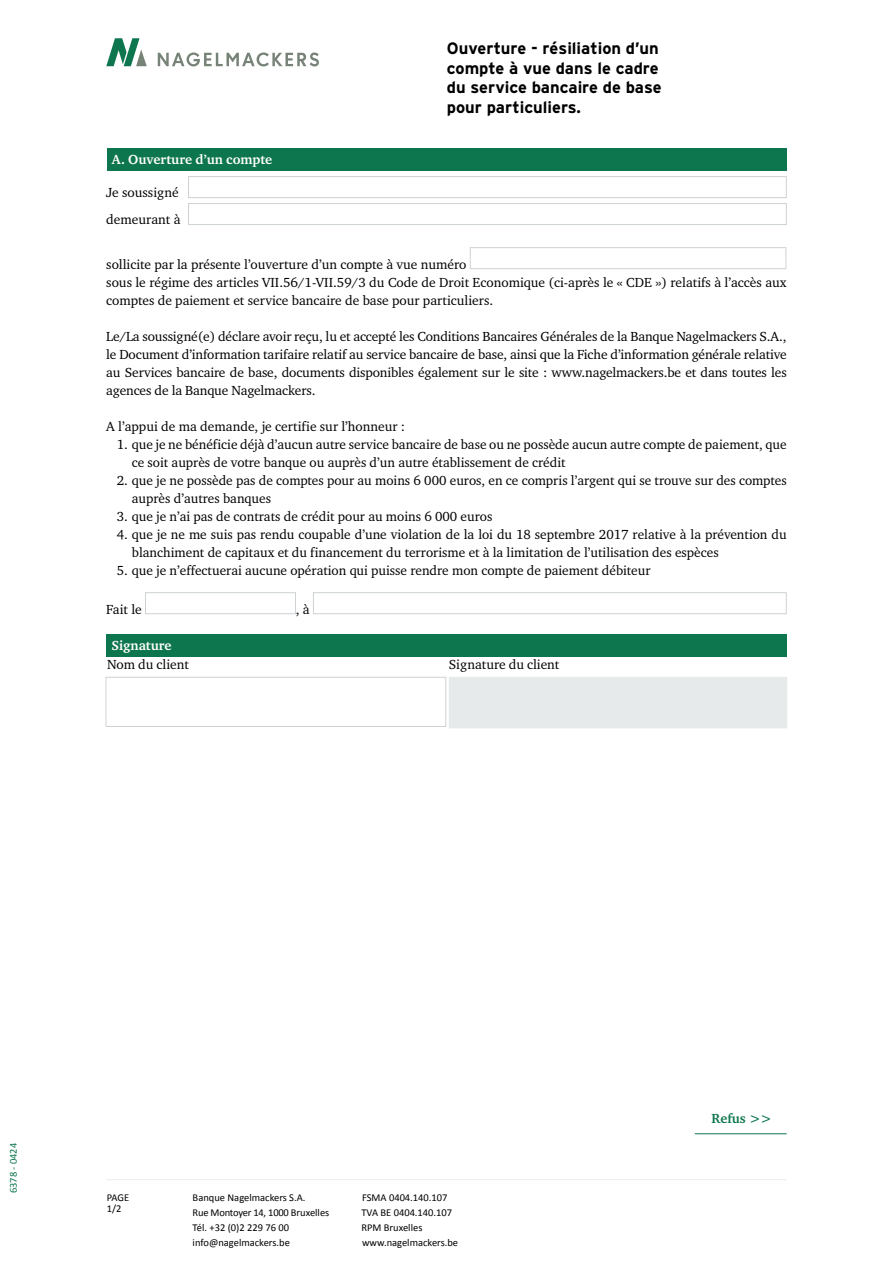
<style>
.page{position:relative;width:893px;height:1263px;background:#fff}
.page>*{position:absolute;margin:0;border:0;box-sizing:border-box;transform-origin:0 0}
.t1{font:700 16.5px/19.8px "Interstate";color:#000}
.t2{font:13.5px/18px "Charter ITC Pro";color:#000}
.t3{font:700 13.5px "Charter ITC Pro";color:#fff}
.t4{font:700 13.5px "Charter ITC Pro";color:#0e764e}
.t5{font:10.5px "Calibri";color:#000}
.t6{font:10.5px/15.1px "Calibri";letter-spacing:-.02em;color:#000}
.t7{font:10.5px "Calibri";color:#0e764e}
</style>
<div class="page">
<div style="left:470px;top:247px;width:316px;height:22px;border:1px solid #ced2d5"></div>
<div style="left:145px;top:592px;width:151px;height:22px;border:1px solid #ced2d5"></div>
<div style="left:313px;top:592px;width:474px;height:22px;border:1px solid #ced2d5"></div>
<svg style="left:106px;top:38px;width:41px;height:28px"></svg>
<svg style="left:158px;top:52px;width:161px;height:14px"></svg>
<div style="left:107px;top:149px;width:680px;height:22px;background:#0e764e"></div>
<div style="left:188px;top:176px;width:599px;height:22px;border:1px solid #ced2d5"></div>
<div style="left:188px;top:203px;width:599px;height:22px;border:1px solid #ced2d5"></div>
<div style="left:106px;top:635px;width:681px;height:22px;background:#0e764e"></div>
<div style="left:106px;top:677px;width:340px;height:50px;border:1px solid #ced2d5"></div>
<div style="left:449px;top:677px;width:338px;height:51px;background:#e7eaeb"></div>
<hr style="left:106px;top:1179px;width:681px;height:1px;background:#eaeced">
<hr style="left:695px;top:1133px;width:92px;height:1px;background:#0e764e">
<p class="t3" style="left:112px;top:151px;width:162px">A. Ouverture d’un compte</p>
<p class="t1" style="left:447px;top:38px;width:216px">Ouverture - résiliation d’un compte à vue dans le cadre du service bancaire de base pour particuliers.</p>
<p class="t2" style="left:106px;top:179px;width:76px;line-height:27px">Je soussigné demeurant à</p>
<p class="t2" style="left:106px;top:255px;width:682px">sollicite par la présente l’ouverture d’un compte à vue numéro<br>sous le régime des articles VII.56/1-VII.59/3 du Code de Droit Economique (ci-après le « CDE ») relatifs à l’accès aux comptes de paiement et service bancaire de base pour particuliers.</p>
<p class="t2" style="left:106px;top:327px;width:682px;text-align:justify">Le/La soussigné(e) déclare avoir reçu, lu et accepté les Conditions Bancaires Générales de la Banque Nagelmackers S.A., le Document d’information tarifaire relatif au service bancaire de base, ainsi que la Fiche d’information générale relative au Services bancaire de base, documents disponibles également sur le site : www.nagelmackers.be et dans toutes les agences de la Banque Nagelmackers.</p>
<p class="t2" style="left:106px;top:417px;width:300px">A l’appui de ma demande, je certifie sur l’honneur :</p>
<p class="t2" style="left:132px;top:435px;width:656px;text-indent:-15px">1. que je ne bénéficie déjà d’aucun autre service bancaire de base ou ne possède aucun autre compte de paiement, que ce soit auprès de votre banque ou auprès d’un autre établissement de crédit</p>
<p class="t2" style="left:132px;top:471px;width:656px;text-indent:-15px">2. que je ne possède pas de comptes pour au moins 6 000 euros, en ce compris l’argent qui se trouve sur des comptes auprès d’autres banques</p>
<p class="t2" style="left:117px;top:507px;width:377px">3. que je n’ai pas de contrats de crédit pour au moins 6 000 euros</p>
<p class="t2" style="left:132px;top:525px;width:656px;text-indent:-15px">4. que je ne me suis pas rendu coupable d’une violation de la loi du 18 septembre 2017 relative à la prévention du blanchiment de capitaux et du financement du terrorisme et à la limitation de l’utilisation des espèces</p>
<p class="t2" style="left:117px;top:561px;width:535px">5. que je n’effectuerai aucune opération qui puisse rendre mon compte de paiement débiteur</p>
<p class="t2" style="left:106px;top:600px;width:37px">Fait le</p>
<p class="t2" style="left:296px;top:600px;width:15px">, à</p>
<p class="t3" style="left:111px;top:637px;width:62px">Signature</p>
<p class="t2" style="left:107px;top:655px;width:83px">Nom du client</p>
<p class="t2" style="left:449px;top:655px;width:112px">Signature du client</p>
<p class="t7" style="left:6px;top:1193px;width:52px;rotate:-90deg">6378 - 0424</p>
<p class="t5" style="left:193px;top:1190px;width:114px">Banque Nagelmackers S.A.</p>
<p class="t5" style="left:107px;top:1190px;width:24px">PAGE</p>
<p class="t5" style="left:362px;top:1190px;width:87px">FSMA 0404.140.107</p>
<p class="t5" style="left:107px;top:1201px;width:16px">1/2</p>
<p class="t5" style="left:361px;top:1205px;width:92px">TVA BE 0404.140.107</p>
<p class="t6" style="left:193px;top:1205px;width:138px">Rue Montoyer 14, 1000 Bruxelles<br>Tél. +32 (0)2 229 76 00</p>
<p class="t5" style="left:361px;top:1220px;width:63px">RPM Bruxelles</p>
<p class="t5" style="left:193px;top:1235px;width:99px">info@nagelmackers.be</p>
<p class="t5" style="left:362px;top:1235px;width:98px">www.nagelmackers.be</p>
<p class="t4" style="left:711px;top:1110px;width:62px">Refus &gt;&gt;</p>
</div>
